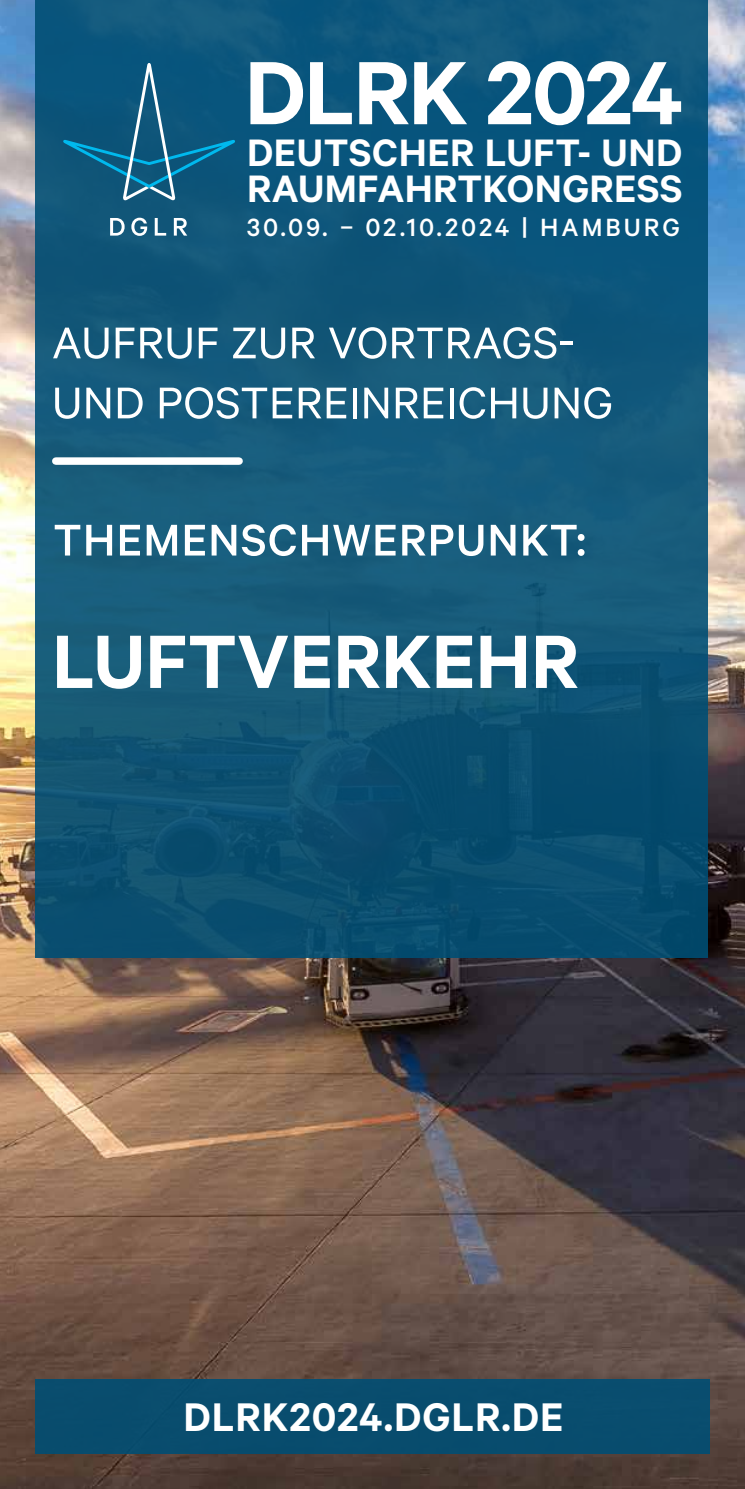
<style>
.page{position:relative;width:745px;height:1489px;background:#fff}
.page>*{position:absolute;margin:0;border:0;box-sizing:border-box;transform-origin:0 0}
.t1{font:600 101px "Calibre";letter-spacing:-.02em;color:#fff}
.t2{font:600 85px "Calibre";color:#fff}
.t3{font:50px/60px "Calibre";letter-spacing:.005em;color:#fff}
.t4{font:500 50px "Calibre";letter-spacing:.02em;color:#fff}
.t5{font:600 45px "Calibre";letter-spacing:.02em;color:#fff}
.t6{font:600 43px/36.5px "Calibre";letter-spacing:.01em;color:#fff}
.t7{font:500 28px "Calibre";letter-spacing:.105em;color:#fff}
</style>
<div class="page">
<img style="left:0;top:0;width:744px;height:1488px">
<div style="left:35px;top:0;width:672px;height:957px;background:linear-gradient(to right,#145878,#0d5478)"></div>
<div style="left:35px;top:1378px;width:674px;height:75px;background:#094d6e"></div>
<div style="left:56px;top:457px;width:183px;height:8px;background:#fff"></div>
<svg style="left:110px;top:218px;width:14px;height:17px"></svg>
<svg style="left:131px;top:218px;width:16px;height:18px"></svg>
<svg style="left:155px;top:218px;width:11px;height:17px"></svg>
<svg style="left:174px;top:218px;width:13px;height:17px"></svg>
<svg style="left:63px;top:63px;width:172px;height:137px;background:#145f84"></svg>
<h1 class="t1" style="left:244px;top:33px;width:440px">DLRK 2024</h1>
<p class="t6" style="left:247px;top:133px;width:437px">DEUTSCHER LUFT- UND<br>RAUMFAHRTKONGRESS</p>
<p class="t7" style="left:247px;top:211px;width:434px">30.09. – 02.10.2024 | HAMBURG</p>
<p class="t3" style="left:52px;top:311px;width:562px">AUFRUF ZUR VORTRAGS-<br>UND POSTEREINREICHUNG</p>
<p class="t4" style="left:53px;top:511px;width:534px">THEMENSCHWERPUNKT:</p>
<h2 class="t2" style="left:52px;top:611px;width:528px">LUFTVERKEHR</h2>
<p class="t5" style="left:183px;top:1389px;width:381px">DLRK2024.DGLR.DE</p>
</div>
